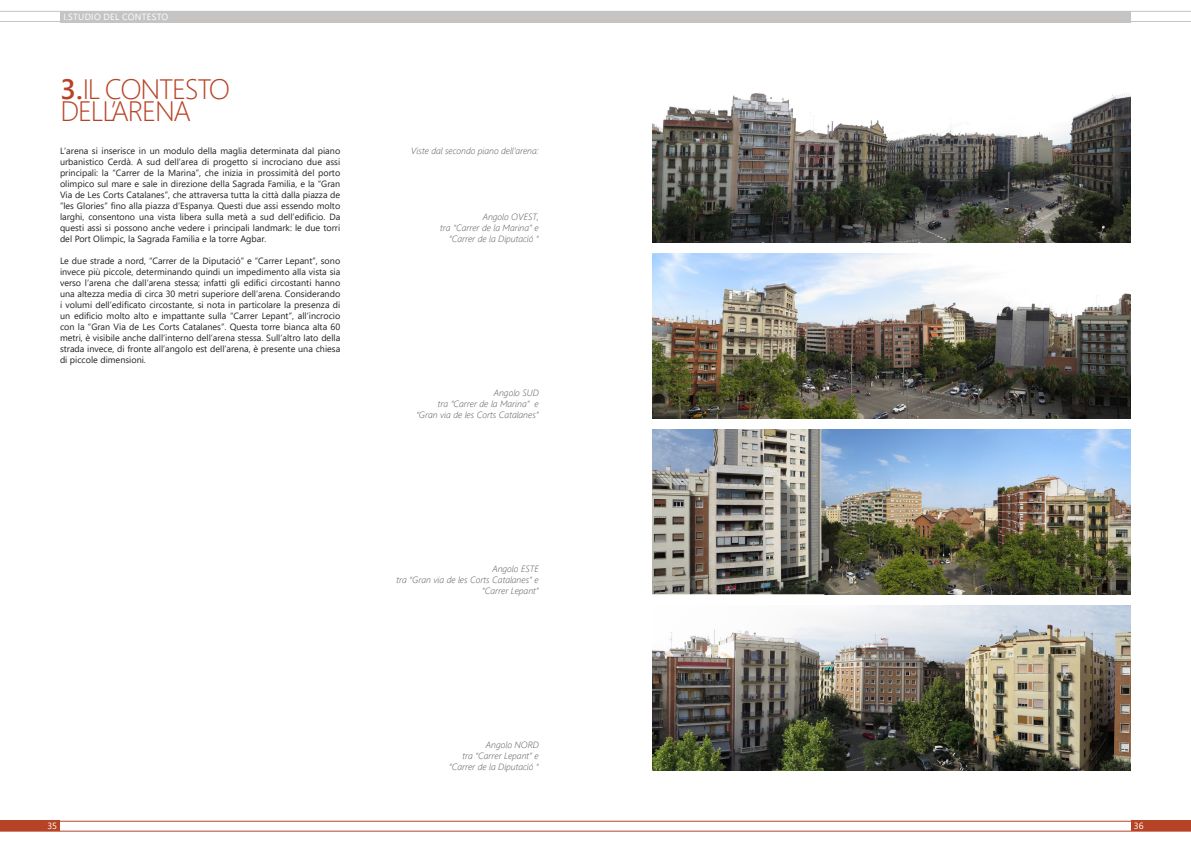
<style>
.page{position:relative;width:1191px;height:842px;background:#fff}
.page>*{position:absolute;margin:0;border:0;box-sizing:border-box;transform-origin:0 0}
.t1{font:300 28px/22px "Segoe UI";letter-spacing:-.045em;color:#b74326}
.t2{font:9px/11px "Segoe UI";color:#231f20;text-align:justify}
.Légende_image{font:italic 300 9px/11px "Segoe UI";color:#535353;text-align:right}
.t3{font:9px "Segoe UI";letter-spacing:.035em;color:#fff}
.s1{font-weight:600}
</style>
<div class="page">
<div style="left:60px;top:11px;width:535px;height:11px;background:#c6c4c3"></div>
<div style="left:595px;top:11px;width:536px;height:11px;background:#c6c4c3"></div>
<hr style="left:595px;top:21px;width:596px;height:1px;background:#c6c4c3">
<hr style="left:0;top:21px;width:595px;height:1px;background:#c6c4c3">
<hr style="left:595px;top:11px;width:596px;height:1px;background:#c6c4c3">
<hr style="left:0;top:11px;width:595px;height:1px;background:#c6c4c3">
<div style="left:0;top:821px;width:60px;height:10px;background:#b74326"></div>
<div style="left:1131px;top:821px;width:60px;height:10px;background:#b74326"></div>
<hr style="left:0;top:821px;width:1191px;height:1px;background:#b74326">
<hr style="left:0;top:831px;width:1191px;height:1px;background:#b74326">
<img style="left:652px;top:253px;width:478px;height:165px">
<img style="left:652px;top:93px;width:479px;height:149px">
<img style="left:652px;top:429px;width:479px;height:165px">
<img style="left:652px;top:605px;width:479px;height:165px">
<p class="t3" style="left:63px;top:10px;width:28px">I.Studio</p>
<p class="t3" style="left:104px;top:10px;width:6px">del</p>
<p class="t3" style="left:122px;top:10px;width:26px">contesto</p>
<p class="t1" style="left:60px;top:77px;width:171px"><span class="s1">3.</span>IL CONTESTO<br>DELL’ARENA</p>
<p class="t2" style="left:60px;top:145px;width:282px">L’arena si inserisce in un modulo della maglia determinata dal piano urbanistico Cerdà. A sud dell’area di progetto si incrociano due assi principali: la “Carrer de la Marina”, che inizia in prossimità del porto olimpico sul mare e sale in direzione della Sagrada Familia, e la “Gran Via de Les Corts Catalanes”, che attraversa tutta la città dalla piazza de ”les Glories” fino alla piazza d’Espanya. Questi due assi essendo molto larghi, consentono una vista libera sulla metà a sud dell’edificio. Da questi assi si possono anche vedere i principali landmark: le due torri del Port Olimpic, la Sagrada Familia e la torre Agbar.</p>
<p class="t2" style="left:60px;top:255px;width:282px">Le due strade a nord, “Carrer de la Diputació” e “Carrer Lepant”, sono invece più piccole, determinando quindi un impedimento alla vista sia verso l’arena che dall’arena stessa; infatti gli edifici circostanti hanno una altezza media di circa 30 metri superiore dell’arena. Considerando i volumi dell’edificato circostante, si nota in particolare la presenza di un edificio molto alto e impattante sulla “Carrer Lepant”, all’incrocio con la “Gran Via de Les Corts Catalanes”. Questa torre bianca alta 60 metri, è visibile anche dall’interno dell’arena stessa. Sull’altro lato della strada invece, di fronte all’angolo est dell’arena, è presente una chiesa di piccole dimensioni.</p>
<p class="Légende_image" style="left:411px;top:144px;width:129px">Viste dal secondo piano dell’arena:</p>
<p class="Légende_image" style="left:440px;top:210px;width:100px">Angolo OVEST,<br>tra “Carrer de la Marina” e “Carrer de la Diputació “</p>
<p class="Légende_image" style="left:416px;top:386px;width:124px">Angolo SUD<br>tra “Carrer de la Marina” e “Gran via de les Corts Catalanes”</p>
<p class="t3" style="left:47px;top:819px;width:11px">35</p>
<p class="Légende_image" style="left:396px;top:562px;width:144px">Angolo ESTE<br>tra “Gran via de les Corts Catalanes” e “Carrer Lepant”</p>
<p class="Légende_image" style="left:449px;top:738px;width:91px">Angolo NORD<br>tra “Carrer Lepant” e “Carrer de la Diputació “</p>
<p class="t3" style="left:1133px;top:819px;width:11px">36</p>
</div>
